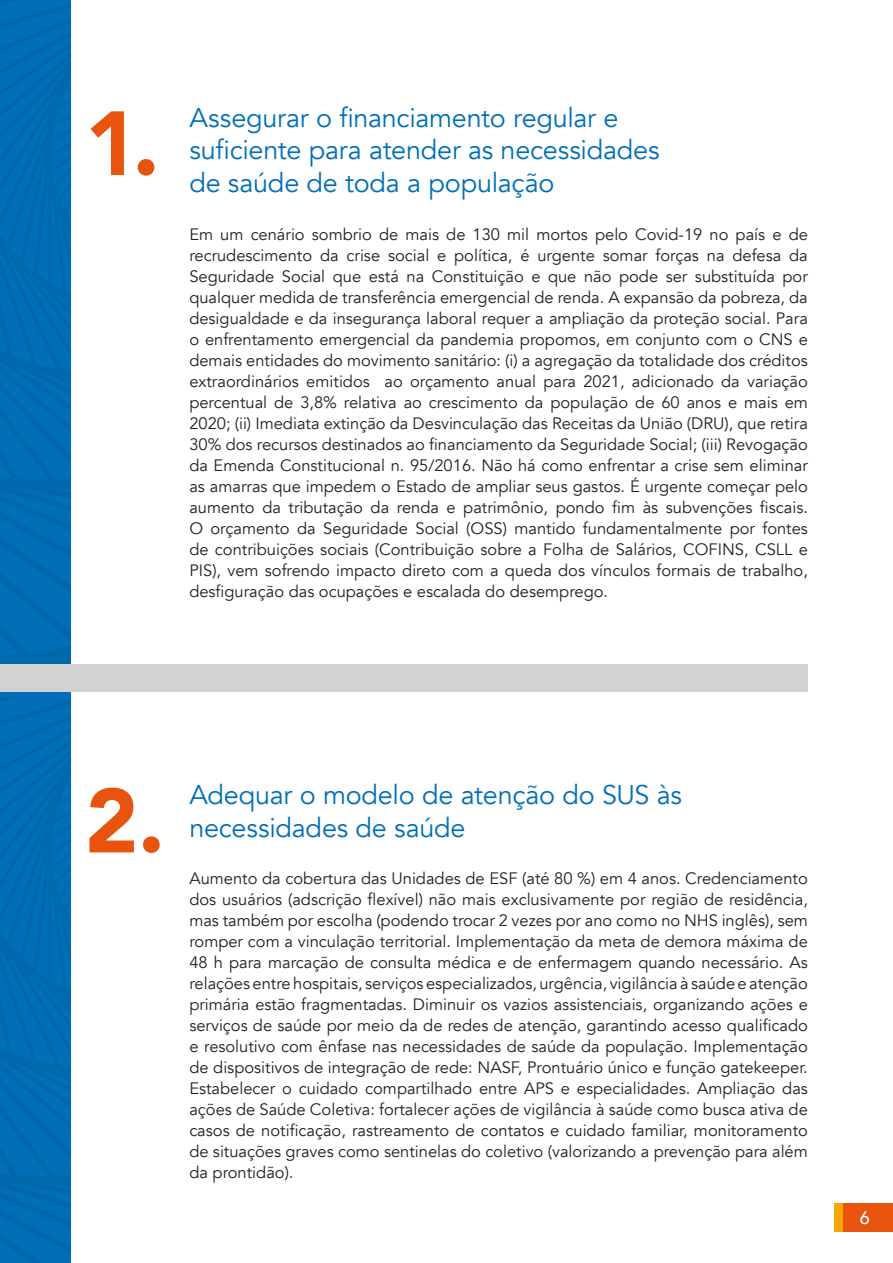
<style>
.page{position:relative;width:893px;height:1263px;background:#fff}
.page>*{position:absolute;margin:0;border:0;box-sizing:border-box;transform-origin:0 0}
.t1{font:900 90px "Avenir";color:#e8540d}
.t2{font:27px/32.4px "Avenir";letter-spacing:-.01em;color:#006fb8}
.t3{font:500 18px "Avenir";color:#fff}
.t4{font:16.5px/21px "Avenir";color:#231f20;text-align:justify}
</style>
<div class="page">
<div style="left:834px;top:1203px;width:59px;height:29px;background:#f5a600"></div>
<div style="left:843px;top:1203px;width:50px;height:29px;background:#e8540d"></div>
<img style="left:0;top:0;width:70px;height:664px">
<img style="left:0;top:697px;width:70px;height:566px">
<div style="left:0;top:664px;width:808px;height:27px;background:#d1d2d4"></div>
<p class="t1" style="left:85px;top:67px;width:76px">1.</p>
<p class="t2" style="left:189px;top:102px;width:472px">Assegurar o financiamento regular e suficiente para atender as necessidades de saúde de toda a população</p>
<p class="t4" style="left:189px;top:224px;width:620px">Em um cenário sombrio de mais de 130 mil mortos pelo Covid-19 no país e de recrudescimento da crise social e política, é urgente somar forças na defesa da Seguridade Social que está na Constituição e que não pode ser substituída por qualquer medida de transferência emergencial de renda. A expansão da pobreza, da desigualdade e da insegurança laboral requer a ampliação da proteção social. Para o enfrentamento emergencial da pandemia propomos, em conjunto com o CNS e demais entidades do movimento sanitário: (i) a agregação da totalidade dos créditos extraordinários emitidos ao orçamento anual para 2021, adicionado da variação percentual de 3,8% relativa ao crescimento da população de 60 anos e mais em 2020; (ii) Imediata extinção da Desvinculação das Receitas da União (DRU), que retira 30% dos recursos destinados ao financiamento da Seguridade Social; (iii) Revogação da Emenda Constitucional n. 95/2016. Não há como enfrentar a crise sem eliminar as amarras que impedem o Estado de ampliar seus gastos. É urgente começar pelo aumento da tributação da renda e patrimônio, pondo fim às subvenções fiscais.<br>O orçamento da Seguridade Social (OSS) mantido fundamentalmente por fontes de contribuições sociais (Contribuição sobre a Folha de Salários, COFINS, CSLL e PIS), vem sofrendo impacto direto com a queda dos vínculos formais de trabalho, desfiguração das ocupações e escalada do desemprego.</p>
<p class="t1" style="left:85px;top:744px;width:81px">2.</p>
<p class="t2" style="left:189px;top:779px;width:494px">Adequar o modelo de atenção do SUS às necessidades de saúde</p>
<p class="t4" style="left:189px;top:868px;width:620px">Aumento da cobertura das Unidades de ESF (até 80 %) em 4 anos. Credenciamento dos usuários (adscrição flexível) não mais exclusivamente por região de residência, mas também por escolha (podendo trocar 2 vezes por ano como no NHS inglês), sem romper com a vinculação territorial. Implementação da meta de demora máxima de 48 h para marcação de consulta médica e de enfermagem quando necessário. As relações entre hospitais, serviços especializados, urgência, vigilância à saúde e atenção primária estão fragmentadas. Diminuir os vazios assistenciais, organizando ações e serviços de saúde por meio da de redes de atenção, garantindo acesso qualificado e resolutivo com ênfase nas necessidades de saúde da população. Implementação de dispositivos de integração de rede: NASF, Prontuário único e função gatekeeper.<br>Estabelecer o cuidado compartilhado entre APS e especialidades. Ampliação das ações de Saúde Coletiva: fortalecer ações de vigilância à saúde como busca ativa de casos de notificação, rastreamento de contatos e cuidado familiar, monitoramento de situações graves como sentinelas do coletivo (valorizando a prevenção para além da prontidão).</p>
<p class="t3" style="left:860px;top:1202px;width:12px">6</p>
</div>
